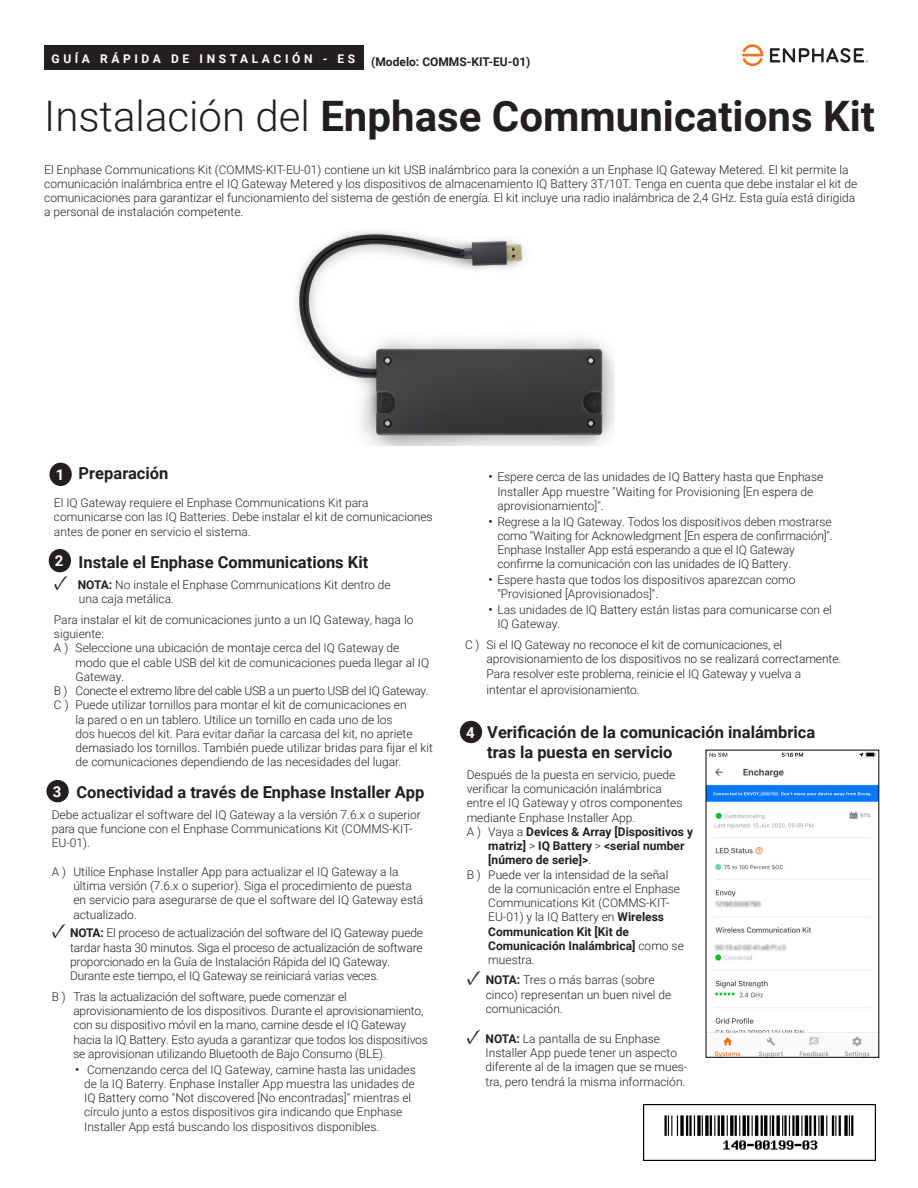
<style>
.page{position:relative;width:918px;height:1188px;background:#fff}
.page>*{position:absolute;margin:0;border:0;box-sizing:border-box;transform-origin:0 0}
.t1{font:700 42px "Roboto";color:#231f20}
.Heading_NEW{font:700 16.5px/19.8px "Roboto";color:#231f20}
.t2{font:700 15px "Roboto";color:#fff}
.Substep{font:300 12px/14.2px "Roboto";color:#231f20}
.Indented{font:300 12px/14.2px "Roboto";color:#231f20}
.NOTE_text{font:300 12px/14.2px "Roboto";letter-spacing:-.005em;color:#231f20}
.Bodytext_8_11{font:300 12px/14.2px "Roboto";color:#231f20}
.Substep-2{font:700 12px/14.2px "Roboto";color:#231f20}
.Substep-3{font:300 12px "Roboto";letter-spacing:-.025em;color:#231f20}
.t3{font:700 12px "Roboto";letter-spacing:.3em;color:#fff}
.s1{font-weight:300}
.s2{font-family:"Minion Pro";font-weight:400;font-size:21px}
.s3{font-weight:700}
.s4{font-weight:400;font-size:12.75px}
</style>
<div class="page">
<div style="left:44px;top:45px;width:320px;height:24px;background:#231f20"></div>
<svg style="left:742px;top:44px;width:21px;height:22px"></svg>
<svg style="left:770px;top:48px;width:98px;height:15px"></svg>
<div style="left:49px;top:549px;width:22px;height:23px;background:#231f20;border-radius:50%"></div>
<div style="left:49px;top:463px;width:23px;height:23px;background:#231f20;border-radius:50%"></div>
<div style="left:46px;top:780px;width:23px;height:22px;background:#231f20;border-radius:50%"></div>
<div style="left:460px;top:721px;width:22px;height:22px;background:#231f20;border-radius:50%"></div>
<img style="left:708px;top:752px;width:169px;height:304px">
<img style="left:296px;top:231px;width:319px;height:215px">
<img style="left:644px;top:1104px;width:231px;height:56px">
<p class="t3" style="left:52px;top:50px;width:305px">GUÍA RÁPIDA DE INSTALACIÓN - ES</p>
<p class="t1" style="left:44px;top:87px;width:832px"><span class="s1">Instalación del</span> Enphase Communications Kit</p>
<p class="Substep" style="left:44px;top:162px;width:815px">El Enphase Communications Kit (COMMS-KIT-EU-01) contiene un kit USB inalámbrico para la conexión a un Enphase IQ Gateway Metered. El kit permite la comunicación inalámbrica entre el IQ Gateway Metered y los dispositivos de almacenamiento IQ Battery 3T/10T. Tenga en cuenta que debe instalar el kit de comunicaciones para garantizar el funcionamiento del sistema de gestión de energía. El kit incluye una radio inalámbrica de 2,4 GHz. Esta guía está dirigida a personal de instalación competente.</p>
<p class="Substep-2" style="left:371px;top:54px;width:161px">(Modelo: COMMS-KIT-EU-01)</p>
<p class="Heading_NEW" style="left:79px;top:463px;width:91px">Preparación</p>
<p class="Bodytext_8_11" style="left:54px;top:495px;width:380px">El IQ Gateway requiere el Enphase Communications Kit para comunicarse con las IQ Batteries. Debe instalar el kit de comunicaciones antes de poner en servicio el sistema.</p>
<p class="t2" style="left:56px;top:464px;width:10px">1</p>
<p class="Heading_NEW" style="left:79px;top:551px;width:291px">Instale el Enphase Communications Kit</p>
<p class="NOTE_text" style="left:79px;top:577px;width:313px;text-indent:-25px"><span class="s2">✓</span> <span class="s3">NOTA:</span> No instale el Enphase Communications Kit dentro de una caja metálica.</p>
<p class="Bodytext_8_11" style="left:54px;top:612px;width:361px">Para instalar el kit de comunicaciones junto a un IQ Gateway, haga lo siguiente:</p>
<p class="Substep" style="left:76px;top:640px;width:355px;text-indent:-22px">A ) Seleccione una ubicación de montaje cerca del IQ Gateway de modo que el cable USB del kit de comunicaciones pueda llegar al IQ<br>Gateway.</p>
<p class="Substep-3" style="left:54px;top:682px;width:376px">B ) Conecte el extremo libre del cable USB a un puerto USB del IQ Gateway.</p>
<p class="Substep" style="left:76px;top:697px;width:359px;text-indent:-22px">C ) Puede utilizar tornillos para montar el kit de comunicaciones en<br>la pared o en un tablero. Utilice un tornillo en cada uno de los<br>dos huecos del kit. Para evitar dañar la carcasa del kit, no apriete demasiado los tornillos. También puede utilizar bridas para fijar el kit de comunicaciones dependiendo de las necesidades del lugar.</p>
<p class="t2" style="left:55px;top:550px;width:10px">2</p>
<p class="t2" style="left:53px;top:781px;width:10px">3</p>
<p class="Heading_NEW" style="left:76px;top:782px;width:350px">Conectividad a través de Enphase Installer App</p>
<p class="Substep" style="left:52px;top:807px;width:371px">Debe actualizar el software del IQ Gateway a la versión 7.6.x o superior para que funcione con el Enphase Communications Kit (COMMS-KIT-<br>EU-01).</p>
<p class="Substep" style="left:73px;top:864px;width:352px;text-indent:-22px">A ) Utilice Enphase Installer App para actualizar el IQ Gateway a la última versión (7.6.x o superior). Siga el procedimiento de puesta en servicio para asegurarse de que el software del IQ Gateway está actualizado.</p>
<p class="NOTE_text" style="left:70px;top:926px;width:354px;text-indent:-18px"><span class="s2">✓</span> <span class="s3">NOTA:</span> El proceso de actualización del software del IQ Gateway puede tardar hasta 30 minutos. Siga el proceso de actualización de software proporcionado en la Guía de Instalación Rápida del IQ Gateway.<br>Durante este tiempo, el IQ Gateway se reiniciará varias veces.</p>
<p class="Substep" style="left:73px;top:989px;width:356px;text-indent:-22px">B ) Tras la actualización del software, puede comenzar el aprovisionamiento de los dispositivos. Durante el aprovisionamiento, con su dispositivo móvil en la mano, camine desde el IQ Gateway hacia la IQ Battery. Esto ayuda a garantizar que todos los dispositivos se aprovisionan utilizando Bluetooth de Bajo Consumo (BLE).</p>
<p class="Indented" style="left:84px;top:1062px;width:333px;text-indent:-9px"><span class="s4">•</span> Comenzando cerca del IQ Gateway, camine hasta las unidades de la IQ Baterry. Enphase Installer App muestra las unidades de IQ Battery como "Not discovered [No encontradas]" mientras el círculo junto a estos dispositivos gira indicando que Enphase Installer App está buscando los dispositivos disponibles.</p>
<p class="Indented" style="left:497px;top:470px;width:327px;text-indent:-9px"><span class="s4">•</span> Espere cerca de las unidades de IQ Battery hasta que Enphase<br>Installer App muestre "Waiting for Provisioning [En espera de aprovisionamiento]".</p>
<p class="Indented" style="left:497px;top:514px;width:337px;text-indent:-9px"><span class="s4">•</span> Regrese a la IQ Gateway. Todos los dispositivos deben mostrarse como "Waiting for Acknowledgment [En espera de confirmación]".<br>Enphase Installer App está esperando a que el IQ Gateway confirme la comunicación con las unidades de IQ Battery.</p>
<p class="Indented" style="left:497px;top:572px;width:300px;text-indent:-9px"><span class="s4">•</span> Espere hasta que todos los dispositivos aparezcan como "Provisioned [Aprovisionados]".</p>
<p class="Indented" style="left:497px;top:602px;width:336px;text-indent:-9px"><span class="s4">•</span> Las unidades de IQ Battery están listas para comunicarse con el<br>IQ Gateway.</p>
<p class="Substep" style="left:487px;top:637px;width:356px;text-indent:-22px">C ) Si el IQ Gateway no reconoce el kit de comunicaciones, el aprovisionamiento de los dispositivos no se realizará correctamente.<br>Para resolver este problema, reinicie el IQ Gateway y vuelva a</p>
<p class="Substep" style="left:487px;top:682px;width:155px">intentar el aprovisionamiento.</p>
<p class="Heading_NEW" style="left:487px;top:722px;width:330px">Verificación de la comunicación inalámbrica tras la puesta en servicio</p>
<p class="Substep" style="left:467px;top:767px;width:217px">Después de la puesta en servicio, puede verificar la comunicación inalámbrica entre el IQ Gateway y otros componentes mediante Enphase Installer App.</p>
<p class="Substep-2" style="left:488px;top:824px;width:206px;text-indent:-22px"><span class="s1">A ) Vaya a</span> Devices &amp; Array [Dispositivos y matriz] <span class="s1">&gt;</span> IQ Battery <span class="s1">&gt;</span> &lt;serial number [número de serie]&gt;<span class="s1">.</span></p>
<p class="Substep" style="left:488px;top:867px;width:197px;text-indent:-22px">B ) Puede ver la intensidad de la señal de la comunicación entre el Enphase<br>Communications Kit (COMMS-KIT-<br>EU-01) y la IQ Battery en <span class="s3">Wireless<br>Communication Kit [Kit de<br>Comunicación Inalámbrica]</span> como se muestra.</p>
<p class="NOTE_text" style="left:486px;top:973px;width:187px;text-indent:-19px"><span class="s2">✓</span> <span class="s3">NOTA:</span> Tres o más barras (sobre cinco) representan un buen nivel de comunicación.</p>
<p class="t2" style="left:466px;top:722px;width:10px">4</p>
<p class="NOTE_text" style="left:486px;top:1031px;width:203px;text-indent:-19px"><span class="s2">✓</span> <span class="s3">NOTA:</span> La pantalla de su Enphase Installer App puede tener un aspecto diferente al de la imagen que se mues&shy;tra, pero tendrá la misma información.</p>
</div>
